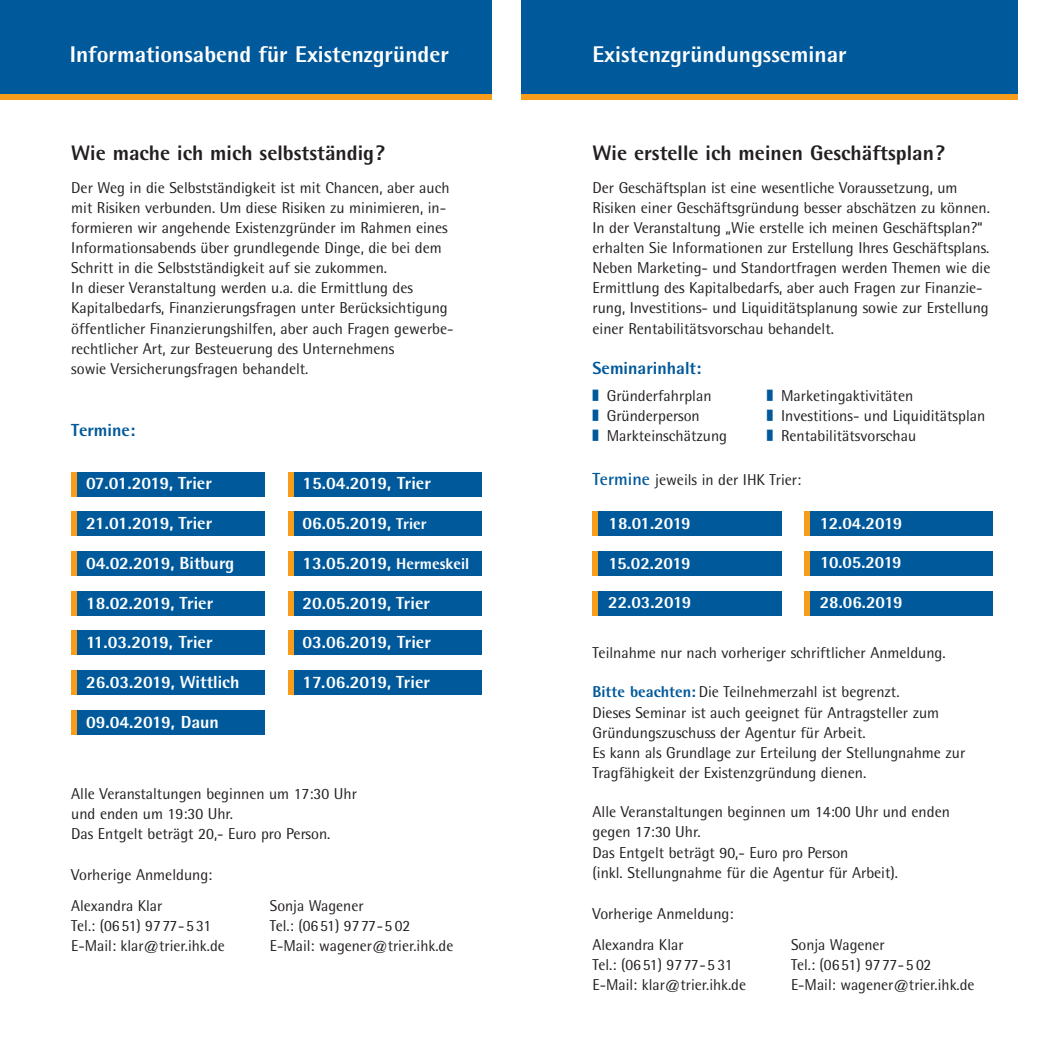
<style>
.page{position:relative;width:1042px;height:1042px;background:#fff}
.page>*{position:absolute;margin:0;border:0;box-sizing:border-box;transform-origin:0 0}
.t1{font:800 22.75px "Rotis Semi Sans";color:#fff}
.t2{font:800 21px "Rotis Semi Sans";color:#231f20}
.t3{font:800 17.5px "Rotis Semi Sans";color:#fff}
.t4{font:800 17.5px "Rotis Semi Sans";letter-spacing:-.02em;color:#fff}
.t5{font:800 17.5px "Rotis Semi Sans";color:#00599b}
.t6{font:800 17.15px "Rotis Semi Sans";letter-spacing:-.03em;color:#fff}
.t7{font:15.75px/20.1px "Rotis Semi Sans";color:#231f20}
.s1{font-size:15.75px}
.s2{font-weight:700;font-size:17.5px;color:#00599b}
.s3{font-weight:800;color:#00599b}
</style>
<div class="page">
<div style="left:0;top:0;width:491px;height:99px;background:#00599b"></div>
<div style="left:0;top:94px;width:491px;height:5px;background:#f89c1c"></div>
<div style="left:521px;top:0;width:496px;height:99px;background:#00599b"></div>
<div style="left:592px;top:511px;width:189px;height:25px;background:#00599b"></div>
<div style="left:592px;top:551px;width:189px;height:24px;background:#00599b"></div>
<div style="left:592px;top:590px;width:189px;height:25px;background:#00599b"></div>
<div style="left:804px;top:511px;width:188px;height:25px;background:#00599b"></div>
<div style="left:804px;top:551px;width:188px;height:24px;background:#00599b"></div>
<div style="left:804px;top:590px;width:188px;height:25px;background:#00599b"></div>
<div style="left:592px;top:511px;width:6px;height:25px;background:#f89c1c"></div>
<div style="left:592px;top:551px;width:6px;height:24px;background:#f89c1c"></div>
<div style="left:592px;top:590px;width:6px;height:25px;background:#f89c1c"></div>
<div style="left:804px;top:511px;width:5px;height:25px;background:#f89c1c"></div>
<div style="left:804px;top:551px;width:5px;height:24px;background:#f89c1c"></div>
<div style="left:804px;top:590px;width:5px;height:25px;background:#f89c1c"></div>
<div style="left:521px;top:94px;width:496px;height:5px;background:#f89c1c"></div>
<div style="left:71px;top:551px;width:194px;height:24px;background:#00599b"></div>
<div style="left:71px;top:670px;width:194px;height:24px;background:#00599b"></div>
<div style="left:71px;top:630px;width:194px;height:25px;background:#00599b"></div>
<div style="left:71px;top:590px;width:194px;height:25px;background:#00599b"></div>
<div style="left:71px;top:709px;width:194px;height:25px;background:#00599b"></div>
<div style="left:288px;top:511px;width:193px;height:25px;background:#00599b"></div>
<div style="left:71px;top:590px;width:6px;height:25px;background:#f89c1c"></div>
<div style="left:71px;top:551px;width:6px;height:24px;background:#f89c1c"></div>
<div style="left:71px;top:471px;width:194px;height:25px;background:#00599b"></div>
<div style="left:71px;top:471px;width:6px;height:25px;background:#f89c1c"></div>
<div style="left:71px;top:511px;width:194px;height:25px;background:#00599b"></div>
<div style="left:71px;top:511px;width:6px;height:25px;background:#f89c1c"></div>
<div style="left:71px;top:630px;width:6px;height:25px;background:#f89c1c"></div>
<div style="left:71px;top:670px;width:6px;height:24px;background:#f89c1c"></div>
<div style="left:71px;top:709px;width:6px;height:25px;background:#f89c1c"></div>
<div style="left:288px;top:511px;width:5px;height:25px;background:#f89c1c"></div>
<div style="left:288px;top:551px;width:193px;height:24px;background:#00599b"></div>
<div style="left:288px;top:590px;width:193px;height:25px;background:#00599b"></div>
<div style="left:288px;top:630px;width:193px;height:25px;background:#00599b"></div>
<div style="left:288px;top:670px;width:193px;height:24px;background:#00599b"></div>
<div style="left:288px;top:551px;width:6px;height:24px;background:#f89c1c"></div>
<div style="left:288px;top:590px;width:6px;height:25px;background:#f89c1c"></div>
<div style="left:288px;top:630px;width:6px;height:25px;background:#f89c1c"></div>
<div style="left:288px;top:670px;width:6px;height:24px;background:#f89c1c"></div>
<div style="left:288px;top:471px;width:193px;height:25px;background:#00599b"></div>
<div style="left:288px;top:471px;width:5px;height:25px;background:#f89c1c"></div>
<h1 class="t1" style="left:70px;top:47px;width:380px">Informationsabend für Existenzgründer</h1>
<h1 class="t1" style="left:592px;top:47px;width:255px">Existenzgründungsseminar</h1>
<h2 class="t2" style="left:71px;top:146px;width:315px">Wie mache ich mich selbstständig?</h2>
<p class="t7" style="left:71px;top:179px;width:384px">Der Weg in die Selbstständigkeit ist mit Chancen, aber auch mit Risiken verbunden. Um diese Risiken zu minimieren, in&shy;formieren wir angehende Existenzgründer im Rahmen eines Informationsabends über grundlegende Dinge, die bei dem Schritt in die Selbstständigkeit auf sie zukommen.<br>In dieser Veranstaltung werden u.a. die Ermittlung des Kapitalbedarfs, Finanzierungsfragen unter Berücksichtigung öffentlicher Finanzierungshilfen, aber auch Fragen gewerbe&shy;rechtlicher Art, zur Besteuerung des Unternehmens<br>sowie Versicherungsfragen behandelt.</p>
<p class="t5" style="left:71px;top:423px;width:65px">Termine:</p>
<p class="t4" style="left:86px;top:477px;width:127px">07.01.2019, Trier</p>
<p class="t4" style="left:86px;top:517px;width:128px">21.01.2019, Trier</p>
<p class="t3" style="left:86px;top:556px;width:150px">04.02.2019, Bitburg</p>
<p class="t3" style="left:86px;top:596px;width:129px">18.02.2019, Trier</p>
<p class="t3" style="left:86px;top:636px;width:128px">11.03.2019, Trier</p>
<p class="t3" style="left:86px;top:675px;width:155px">26.03.2019, Wittlich</p>
<p class="t3" style="left:86px;top:715px;width:134px">09.04.2019, Daun</p>
<p class="t3" style="left:302px;top:477px;width:130px">15.04.2019, Trier</p>
<p class="t3" style="left:302px;top:517px;width:125px">06.05.2019, <span class="s1">Trier</span></p>
<p class="t3" style="left:302px;top:556px;width:168px">13.05.2019, <span class="s1">Hermeskeil</span></p>
<p class="t3" style="left:302px;top:596px;width:129px">20.05.2019, Trier</p>
<p class="t3" style="left:302px;top:636px;width:130px">03.06.2019, Trier</p>
<p class="t3" style="left:302px;top:675px;width:129px">17.06.2019, Trier</p>
<p class="t7" style="left:71px;top:784px;width:287px">Alle Veranstaltungen beginnen um 17:30 Uhr und enden um 19:30 Uhr.<br>Das Entgelt beträgt 20,- Euro pro Person.</p>
<p class="t7" style="left:71px;top:860px;width:143px;line-height:30.6px">Vorherige Anmeldung:<br>Alexandra Klar</p>
<p class="t7" style="left:270px;top:896px;width:95px">Sonja Wagener</p>
<p class="t7" style="left:71px;top:916px;width:141px">Tel.: (0651) 9777-5 31</p>
<p class="t7" style="left:270px;top:916px;width:142px">Tel.: (0651) 9777-5 02</p>
<p class="t7" style="left:71px;top:937px;width:155px">E-Mail: klar@trier.ihk.de</p>
<p class="t7" style="left:270px;top:937px;width:185px">E-Mail: wagener@trier.ihk.de</p>
<h2 class="t2" style="left:592px;top:146px;width:354px">Wie erstelle ich meinen Geschäftsplan?</h2>
<p class="t7" style="left:592px;top:179px;width:399px">Der Geschäftsplan ist eine wesentliche Voraussetzung, um Risiken einer Geschäftsgründung besser abschätzen zu können.<br>In der Veranstaltung „Wie erstelle ich meinen Geschäftsplan?“ erhalten Sie Informationen zur Erstellung Ihres Geschäftsplans.<br>Neben Marketing- und Standortfragen werden Themen wie die Ermittlung des Kapitalbedarfs, aber auch Fragen zur Finanzie&shy;rung, Investitions- und Liquiditätsplanung sowie zur Erstellung einer Rentabilitätsvorschau behandelt.</p>
<p class="t5" style="left:592px;top:362px;width:110px">Seminarinhalt:</p>
<p class="t7" style="left:606px;top:387px;width:106px">Gründerfahrplan</p>
<p class="t7" style="left:781px;top:387px;width:134px">Marketingaktivitäten</p>
<p class="t7" style="left:606px;top:407px;width:94px">Gründerperson</p>
<p class="t7" style="left:781px;top:407px;width:206px">Investitions- und Liquiditätsplan</p>
<p class="t7" style="left:606px;top:427px;width:122px">Markteinschätzung</p>
<p class="t7" style="left:781px;top:427px;width:137px">Rentabilitätsvorschau</p>
<p class="t7" style="left:592px;top:471px;width:210px"><span class="s2">Termine</span> jeweils in der IHK Trier:</p>
<p class="t6" style="left:608px;top:517px;width:84px">18.01.2019</p>
<p class="t6" style="left:608px;top:557px;width:84px">15.02.2019</p>
<p class="t6" style="left:608px;top:596px;width:84px">22.03.2019</p>
<p class="t6" style="left:819px;top:517px;width:84px">12.04.2019</p>
<p class="t6" style="left:820px;top:556px;width:83px">10.05.2019</p>
<p class="t6" style="left:819px;top:596px;width:84px">28.06.2019</p>
<p class="t7" style="left:592px;top:644px;width:355px">Teilnahme nur nach vorheriger schriftlicher Anmeldung.</p>
<p class="t7" style="left:592px;top:683px;width:374px"><span class="s3">Bitte beachten:</span> Die Teilnehmerzahl ist begrenzt.<br>Dieses Seminar ist auch geeignet für Antragsteller zum Gründungszuschuss der Agentur für Arbeit.<br>Es kann als Grundlage zur Erteilung der Stellungnahme zur Tragfähigkeit der Existenzgründung dienen.</p>
<p class="t7" style="left:592px;top:803px;width:359px">Alle Veranstaltungen beginnen um 14:00 Uhr und enden gegen 17:30 Uhr.<br>Das Entgelt beträgt 90,- Euro pro Person<br>(inkl. Stellungnahme für die Agentur für Arbeit).</p>
<p class="t7" style="left:592px;top:899px;width:143px;line-height:30.6px">Vorherige Anmeldung:<br>Alexandra Klar</p>
<p class="t7" style="left:790px;top:935px;width:95px">Sonja Wagener</p>
<p class="t7" style="left:592px;top:955px;width:141px">Tel.: (0651) 9777-5 31</p>
<p class="t7" style="left:790px;top:955px;width:142px">Tel.: (0651) 9777-5 02</p>
<p class="t7" style="left:592px;top:975px;width:155px">E-Mail: klar@trier.ihk.de</p>
<p class="t7" style="left:790px;top:975px;width:185px">E-Mail: wagener@trier.ihk.de</p>
</div>
